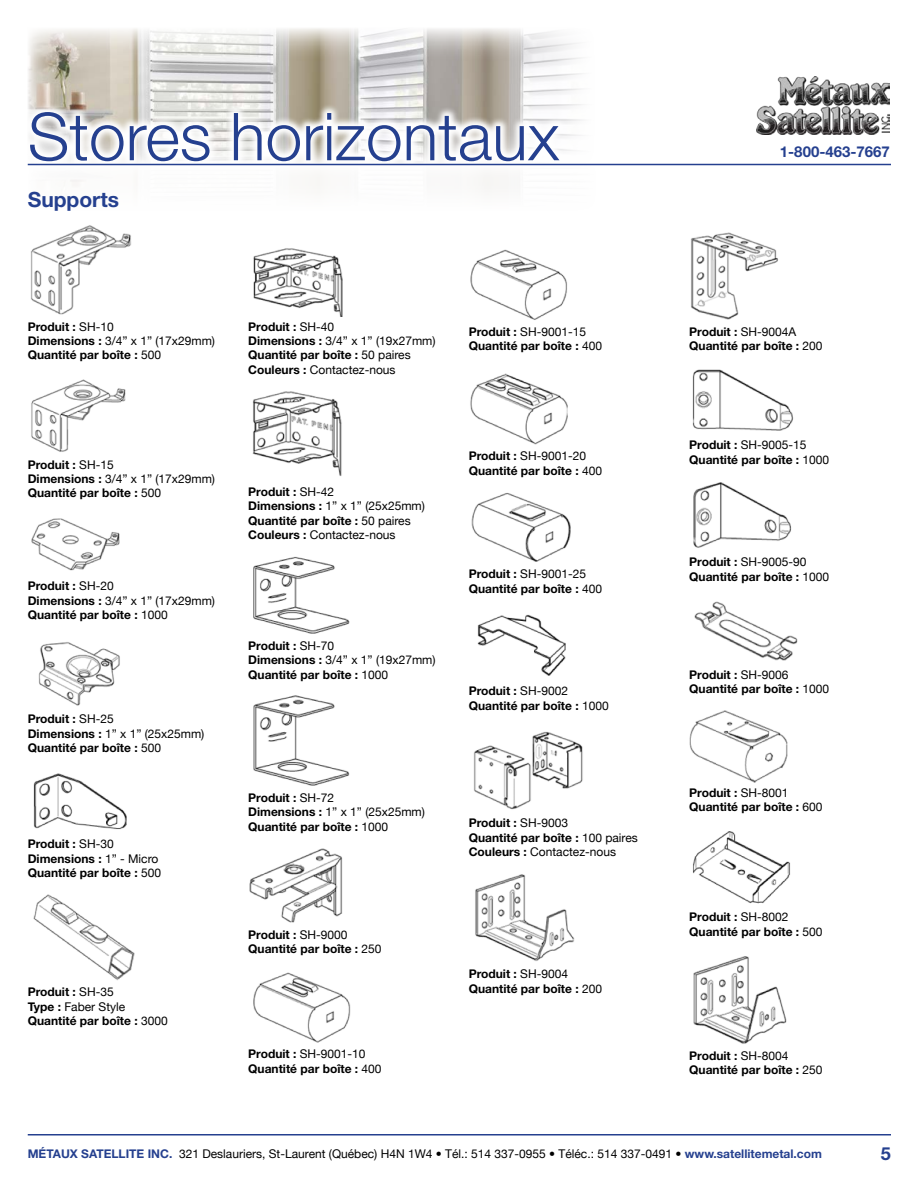
<style>
.page{position:relative;width:918px;height:1188px;background:#fff}
.page>*{position:absolute;margin:0;border:0;box-sizing:border-box;transform-origin:0 0}
.t1{font:300 66.15px "Helvetica Neue";color:#25408f}
.t2{font:700 21px "Helvetica Neue";color:#25408f}
.t3{font:700 18px "Helvetica Neue";color:#25408f}
.t4{font:700 15px "Helvetica Neue";color:#25408f}
.t5{font:700 12px/14.4px "Helvetica Neue";color:#000}
.t6{font:12px "Helvetica Neue";color:#000}
.s1{font-weight:400}
.s2{font-weight:700;color:#25408f}
</style>
<div class="page">
<img style="left:757px;top:77px;width:133px;height:58px">
<hr style="left:28px;top:1134px;width:863px;height:2px;background:#25408f">
<img style="left:28px;top:28px;width:554px;height:123px">
<svg style="left:27px;top:102px;width:542px;height:69px"></svg>
<hr style="left:28px;top:164px;width:863px;height:1px;background:#25408f">
<img style="left:30px;top:225px;width:101px;height:90px">
<img style="left:31px;top:379px;width:95px;height:73px">
<img style="left:31px;top:518px;width:89px;height:53px">
<img style="left:38px;top:642px;width:82px;height:64px">
<img style="left:33px;top:773px;width:94px;height:57px">
<img style="left:33px;top:894px;width:102px;height:87px">
<img style="left:253px;top:248px;width:90px;height:68px">
<img style="left:252px;top:391px;width:90px;height:85px">
<img style="left:253px;top:556px;width:97px;height:78px">
<img style="left:253px;top:696px;width:97px;height:90px">
<img style="left:249px;top:848px;width:94px;height:75px">
<img style="left:253px;top:972px;width:98px;height:71px">
<img style="left:470px;top:249px;width:97px;height:71px">
<img style="left:470px;top:373px;width:98px;height:72px">
<img style="left:471px;top:493px;width:100px;height:69px">
<img style="left:477px;top:614px;width:89px;height:62px">
<img style="left:474px;top:731px;width:109px;height:79px">
<img style="left:475px;top:874px;width:100px;height:87px">
<img style="left:691px;top:233px;width:87px;height:87px">
<img style="left:692px;top:369px;width:102px;height:62px">
<img style="left:693px;top:482px;width:99px;height:66px">
<img style="left:694px;top:601px;width:104px;height:60px">
<img style="left:689px;top:710px;width:99px;height:72px">
<img style="left:693px;top:831px;width:97px;height:73px">
<img style="left:693px;top:956px;width:94px;height:88px">
<h1 class="t1" style="left:28px;top:96px;width:533px">Stores horizontaux</h1>
<h2 class="t2" style="left:28px;top:186px;width:93px">Supports</h2>
<p class="t5" style="left:28px;top:319px;width:189px">Produit : <span class="s1">SH-10<br></span>Dimensions : <span class="s1">3/4” x 1” (17x29mm)<br></span>Quantité par boîte : <span class="s1">500</span></p>
<p class="t5" style="left:28px;top:457px;width:189px">Produit : <span class="s1">SH-15<br></span>Dimensions : <span class="s1">3/4” x 1” (17x29mm)<br></span>Quantité par boîte : <span class="s1">500</span></p>
<p class="t5" style="left:28px;top:579px;width:189px">Produit : <span class="s1">SH-20<br></span>Dimensions : <span class="s1">3/4” x 1” (17x29mm)<br></span>Quantité par boîte : <span class="s1">1000</span></p>
<p class="t5" style="left:28px;top:712px;width:178px">Produit : <span class="s1">SH-25<br></span>Dimensions : <span class="s1">1” x 1” (25x25mm)<br></span>Quantité par boîte : <span class="s1">500</span></p>
<p class="t5" style="left:28px;top:836px;width:135px">Produit : <span class="s1">SH-30<br></span>Dimensions : <span class="s1">1” - Micro<br></span>Quantité par boîte : <span class="s1">500</span></p>
<p class="t5" style="left:28px;top:984px;width:142px">Produit : <span class="s1">SH-35<br></span>Type : <span class="s1">Faber Style<br></span>Quantité par boîte : <span class="s1">3000</span></p>
<p class="t5" style="left:248px;top:319px;width:189px">Produit : <span class="s1">SH-40<br></span>Dimensions : <span class="s1">3/4” x 1” (19x27mm)<br></span>Quantité par boîte : <span class="s1">50 paires<br></span>Couleurs : <span class="s1">Contactez-nous</span></p>
<p class="t5" style="left:248px;top:484px;width:178px">Produit : <span class="s1">SH-42<br></span>Dimensions : <span class="s1">1” x 1” (25x25mm)<br></span>Quantité par boîte : <span class="s1">50 paires<br></span>Couleurs : <span class="s1">Contactez-nous</span></p>
<p class="t5" style="left:248px;top:638px;width:189px">Produit : <span class="s1">SH-70<br></span>Dimensions : <span class="s1">3/4” x 1” (19x27mm)<br></span>Quantité par boîte : <span class="s1">1000</span></p>
<p class="t5" style="left:248px;top:790px;width:178px">Produit : <span class="s1">SH-72<br></span>Dimensions : <span class="s1">1” x 1” (25x25mm)<br></span>Quantité par boîte : <span class="s1">1000</span></p>
<p class="t5" style="left:248px;top:927px;width:135px">Produit : <span class="s1">SH-9000<br></span>Quantité par boîte : <span class="s1">250</span></p>
<p class="t5" style="left:248px;top:1046px;width:135px">Produit : <span class="s1">SH-9001-10<br></span>Quantité par boîte : <span class="s1">400</span></p>
<p class="t5" style="left:469px;top:324px;width:135px">Produit : <span class="s1">SH-9001-15<br></span>Quantité par boîte : <span class="s1">400</span></p>
<p class="t5" style="left:469px;top:449px;width:135px">Produit : <span class="s1">SH-9001-20<br></span>Quantité par boîte : <span class="s1">400</span></p>
<p class="t5" style="left:469px;top:567px;width:135px">Produit : <span class="s1">SH-9001-25<br></span>Quantité par boîte : <span class="s1">400</span></p>
<p class="t5" style="left:469px;top:684px;width:142px">Produit : <span class="s1">SH-9002<br></span>Quantité par boîte : <span class="s1">1000</span></p>
<p class="t5" style="left:469px;top:816px;width:171px">Produit : <span class="s1">SH-9003<br></span>Quantité par boîte : <span class="s1">100 paires<br></span>Couleurs : <span class="s1">Contactez-nous</span></p>
<p class="t5" style="left:469px;top:967px;width:135px">Produit : <span class="s1">SH-9004<br></span>Quantité par boîte : <span class="s1">200</span></p>
<p class="t4" style="left:780px;top:143px;width:112px">1-800-463-7667</p>
<p class="t5" style="left:689px;top:324px;width:135px">Produit : <span class="s1">SH-9004A<br></span>Quantité par boîte : <span class="s1">200</span></p>
<p class="t5" style="left:689px;top:438px;width:142px">Produit : <span class="s1">SH-9005-15<br></span>Quantité par boîte : <span class="s1">1000</span></p>
<p class="t5" style="left:689px;top:554px;width:142px">Produit : <span class="s1">SH-9005-90<br></span>Quantité par boîte : <span class="s1">1000</span></p>
<p class="t5" style="left:689px;top:667px;width:142px">Produit : <span class="s1">SH-9006<br></span>Quantité par boîte : <span class="s1">1000</span></p>
<p class="t5" style="left:689px;top:785px;width:135px">Produit : <span class="s1">SH-8001<br></span>Quantité par boîte : <span class="s1">600</span></p>
<p class="t5" style="left:689px;top:909px;width:135px">Produit : <span class="s1">SH-8002<br></span>Quantité par boîte : <span class="s1">500</span></p>
<p class="t5" style="left:689px;top:1048px;width:135px">Produit : <span class="s1">SH-8004<br></span>Quantité par boîte : <span class="s1">250</span></p>
<p class="t6" style="left:28px;top:1147px;width:796px"><span class="s2">MÉTAUX SATELLITE INC.</span> 321 Deslauriers, St-Laurent (Québec) H4N 1W4 • Tél.: 514 337-0955 • Téléc.: 514 337-0491 • <span class="s2">www.satellitemetal.com</span></p>
<h3 class="t3" style="left:881px;top:1142px;width:12px">5</h3>
</div>
